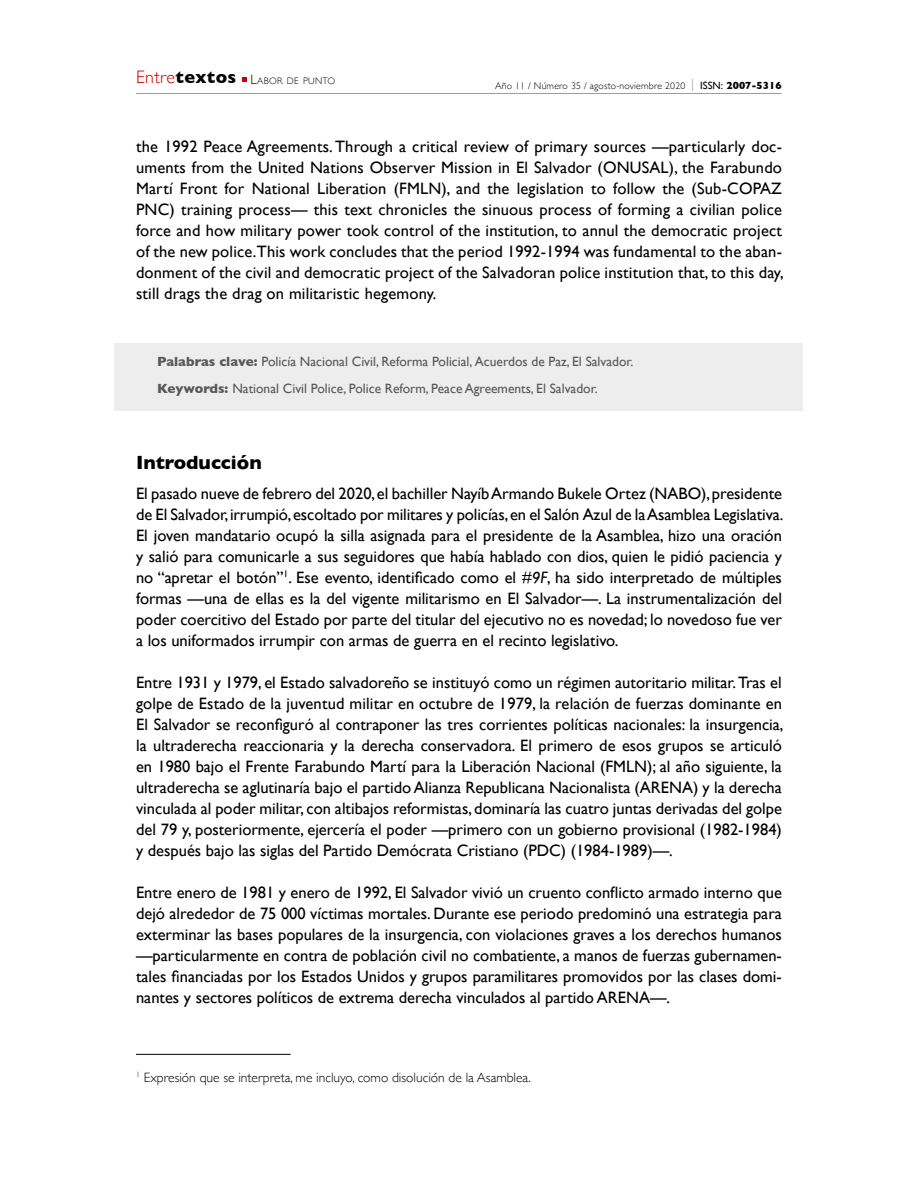
<style>
.page{position:relative;width:918px;height:1188px;background:#fff}
.page>*{position:absolute;margin:0;border:0;box-sizing:border-box;transform-origin:0 0}
.t1{font:700 19.5px "Gill Sans";color:#000}
.t2{font:700 18px "Gill Sans";letter-spacing:.02em;color:#000}
.t3{font:16.5px/21px "Gill Sans";color:#000;text-align:justify}
.t4{font:13.5px/27px "Gill Sans";color:#575756}
.t5{font:300 13.5px "Gill Sans";color:#000}
.t6{font:300 9.75px "Gill Sans";letter-spacing:.02em;color:#000}
.t7{font:300 9.45px "Gill Sans";letter-spacing:.03em;color:#000}
.s1{font-weight:300;color:#c90000}
.s2{font-size:13.5px}
.s3{font-size:13.5px;color:#9d9d9c}
.s4{font-weight:400;font-size:10.5px}
.s5{font-weight:700;font-size:10.5px}
.s6{font-weight:700}
.s7{font-style:italic}
</style>
<div class="page">
<svg style="left:242px;top:77px;width:4px;height:4px"></svg>
<hr style="left:136px;top:93px;width:646px;height:1px;background:#9d9d9c">
<div style="left:115px;top:344px;width:688px;height:67px;background:#ededed"></div>
<hr style="left:136px;top:1054px;width:155px;height:1px;background:#000">
<p class="t2" style="left:136px;top:63px;width:102px"><span class="s1">Entre</span>textos</p>
<p class="t7" style="left:251px;top:73px;width:86px"><span class="s2">L</span>ABOR DE PUNTO</p>
<p class="t6" style="left:495px;top:78px;width:288px">Año 11 / Número 35 / agosto-noviembre 2020 <span class="s3">|</span> <span class="s4">ISSN:</span> <span class="s5">2007-5316</span></p>
<p class="t3" style="left:136px;top:135px;width:649px">the 1992 Peace Agreements. Through a critical review of primary sources —particularly doc&shy;uments from the United Nations Observer Mission in El Salvador (ONUSAL), the Farabundo Martí Front for National Liberation (FMLN), and the legislation to follow the (Sub-COPAZ PNC) training process— this text chronicles the sinuous process of forming a civilian police force and how military power took control of the institution, to annul the democratic project of the new police.This work concludes that the period 1992-1994 was fundamental to the aban&shy;donment of the civil and democratic project of the Salvadoran police institution that, to this day, still drags the drag on militaristic hegemony.</p>
<p class="t4" style="left:157px;top:348px;width:478px"><span class="s6">Palabras clave:</span> Policía Nacional Civil, Reforma Policial, Acuerdos de Paz, El Salvador.<br><span class="s6">Keywords:</span> National Civil Police, Police Reform, Peace Agreements, El Salvador.</p>
<p class="t1" style="left:136px;top:447px;width:127px">Introducción</p>
<p class="t3" style="left:136px;top:482px;width:649px">El pasado nueve de febrero del 2020, el bachiller Nayíb Armando Bukele Ortez (NABO), presidente de El Salvador, irrumpió, escoltado por militares y policías, en el Salón Azul de la Asamblea Legislativa.<br>El joven mandatario ocupó la silla asignada para el presidente de la Asamblea, hizo una oración y salió para comunicarle a sus seguidores que había hablado con dios, quien le pidió paciencia y no “apretar el botón”<sup>1</sup>. Ese evento, identificado como el <span class="s7">#9F</span>, ha sido interpretado de múltiples formas —una de ellas es la del vigente militarismo en El Salvador—. La instrumentalización del poder coercitivo del Estado por parte del titular del ejecutivo no es novedad; lo novedoso fue ver a los uniformados irrumpir con armas de guerra en el recinto legislativo.</p>
<p class="t3" style="left:136px;top:671px;width:649px">Entre 1931 y 1979, el Estado salvadoreño se instituyó como un régimen autoritario militar. Tras el golpe de Estado de la juventud militar en octubre de 1979, la relación de fuerzas dominante en El Salvador se reconfiguró al contraponer las tres corrientes políticas nacionales: la insurgencia, la ultraderecha reaccionaria y la derecha conservadora. El primero de esos grupos se articuló en 1980 bajo el Frente Farabundo Martí para la Liberación Nacional (FMLN); al año siguiente, la ultraderecha se aglutinaría bajo el partido Alianza Republicana Nacionalista (ARENA) y la derecha vinculada al poder militar, con altibajos reformistas, dominaría las cuatro juntas derivadas del golpe del 79 y, posteriormente, ejercería el poder —primero con un gobierno provisional (1982-1984) y después bajo las siglas del Partido Demócrata Cristiano (PDC) (1984-1989)—.</p>
<p class="t3" style="left:136px;top:881px;width:647px">Entre enero de 1981 y enero de 1992, El Salvador vivió un cruento conflicto armado interno que dejó alrededor de 75 000 víctimas mortales. Durante ese periodo predominó una estrategia para exterminar las bases populares de la insurgencia, con violaciones graves a los derechos humanos —particularmente en contra de población civil no combatiente, a manos de fuerzas gubernamen&shy;tales financiadas por los Estados Unidos y grupos paramilitares promovidos por las clases domi&shy;nantes y sectores políticos de extrema derecha vinculados al partido ARENA—.</p>
<p class="t5" style="left:136px;top:1067px;width:396px"><sup>1</sup> Expresión que se interpreta, me incluyo, como disolución de la Asamblea.</p>
</div>
